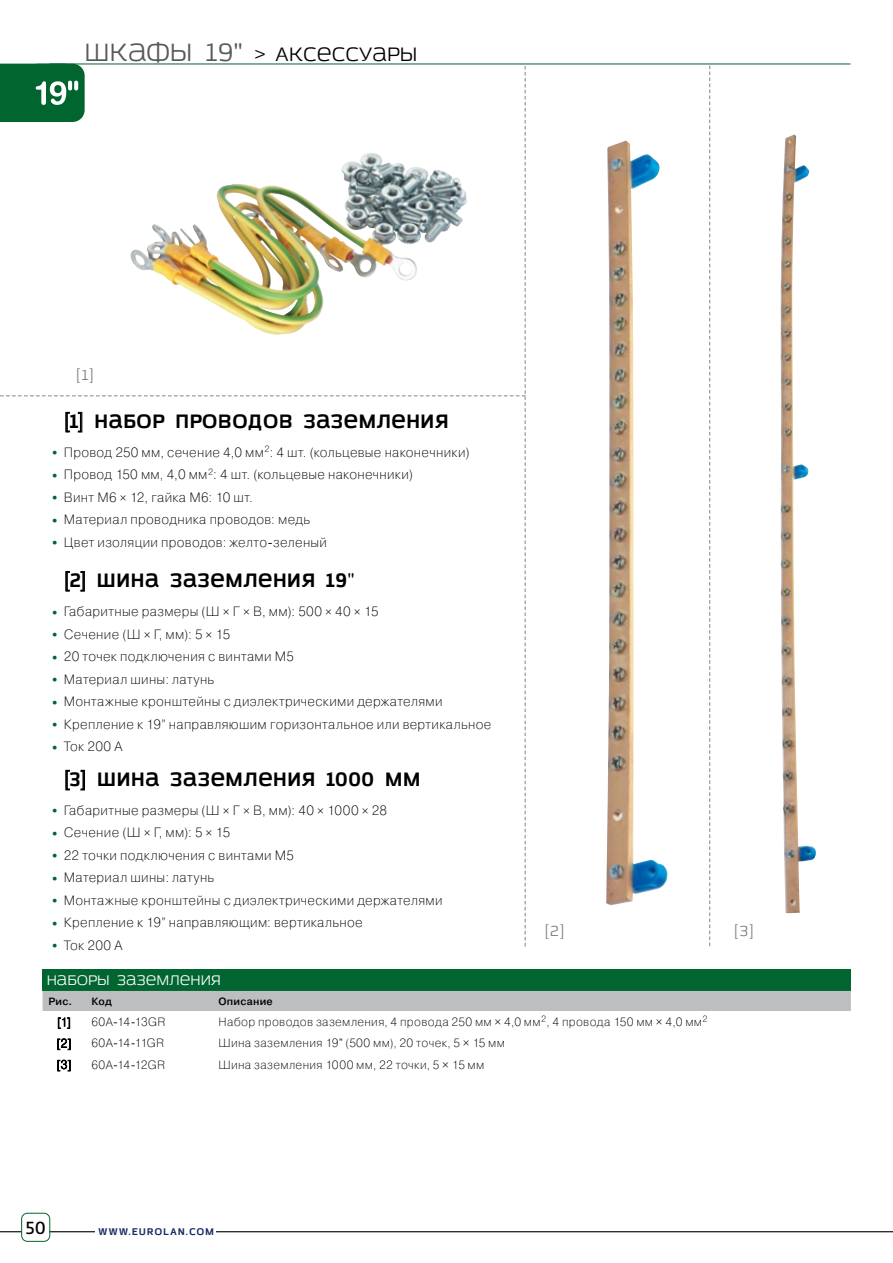
<style>
.page{position:relative;width:893px;height:1263px;background:#fff}
.page>*{position:absolute;margin:0;border:0;box-sizing:border-box;transform-origin:0 0}
.t1{font:700 21px "Azoft Sans";color:#000}
.t2{font:21px "Azoft Sans";color:#000}
.t3{font:18px "Glober Bold Free";color:#000}
.t4{font:15.75px "Azoft Sans";color:#808285}
.t5{font:15px "Azoft Sans";color:#fff}
.t6{font:13.5px "Pragmatica Light C";letter-spacing:.02em;color:#000}
.t7{font:12px "Pragmatica Light C";letter-spacing:.025em;color:#000}
.t8{font:12px "Pragmatica Light C";color:#000}
.t9{font:700 10.5px "Azoft Sans";letter-spacing:.08em;color:#182a64}
.t10{font:700 10.5px "Pragmatica Light C";letter-spacing:.025em;color:#000}
.s1{font-size:27px;color:#58595b}
.s2{font-weight:400}
.s3{font-size:24px;color:#00652e}
.s4{font-family:"PF Beau Sans Pro";font-weight:100;font-size:12px}
.s5{font-family:"PF Beau Sans Pro";font-weight:100}
</style>
<div class="page">
<hr style="left:50px;top:1231px;width:843px;height:1px;background:#000">
<svg style="left:0;top:1231px;width:21px;height:1px"></svg>
<div style="left:95px;top:1228px;width:121px;height:9px;background:#fff"></div>
<div style="left:21px;top:1213px;width:29px;height:29px;border:1px solid #00652e;border-radius:6px"></div>
<hr style="left:50px;top:64px;width:800px;height:1px;background:#00652e">
<div style="left:43px;top:969px;width:808px;height:22px;background:#00652e"></div>
<div style="left:43px;top:991px;width:808px;height:20px;background:#bcbec0"></div>
<svg style="left:58px;top:1017px;width:12px;height:12px"></svg>
<svg style="left:57px;top:1038px;width:14px;height:12px"></svg>
<svg style="left:57px;top:1059px;width:14px;height:13px"></svg>
<svg style="left:0;top:64px;width:526px;height:882px"></svg>
<img style="left:606px;top:141px;width:62px;height:764px">
<svg style="left:709px;top:66px;width:1px;height:880px"></svg>
<img style="left:780px;top:134px;width:36px;height:779px">
<h1 class="t2" style="left:85px;top:41px;width:334px"><span class="s1">Шкафы 19"</span> &gt; Аксессуары</h1>
<p class="t4" style="left:76px;top:365px;width:19px">[1]</p>
<h1 class="t1" style="left:64px;top:407px;width:386px">[1<span class="s2">]</span> Набор проводов заземления</h1>
<p class="t6" style="left:49px;top:445px;width:422px"><span class="s3">•</span> Провод 250 мм, сечение 4,0 мм<sup>2</sup>: 4 шт. (кольцевые наконечники)</p>
<p class="t6" style="left:49px;top:467px;width:366px"><span class="s3">•</span> Провод 150 мм, 4,0 мм<sup>2</sup>: 4 шт. (кольцевые наконечники)</p>
<p class="t6" style="left:49px;top:490px;width:206px"><span class="s3">•</span> Винт М6 <span class="s4">×</span> 12, гайка М6: 10 шт.</p>
<p class="t6" style="left:49px;top:512px;width:263px"><span class="s3">•</span> Материал проводника проводов: медь</p>
<p class="t6" style="left:49px;top:535px;width:280px"><span class="s3">•</span> Цвет изоляции проводов: желто-зеленый</p>
<h1 class="t1" style="left:64px;top:566px;width:292px">[2<span class="s2">]</span> Шина заземления 19"</h1>
<p class="t6" style="left:49px;top:604px;width:331px"><span class="s3">•</span> Габаритные размеры (Ш <span class="s4">×</span> Г <span class="s4">×</span> В, мм): 500 <span class="s4">×</span> 40 <span class="s4">×</span> 15</p>
<p class="t6" style="left:49px;top:626px;width:183px"><span class="s3">•</span> Сечение (Ш <span class="s4">×</span> Г, мм): 5 <span class="s4">×</span> 15</p>
<p class="t6" style="left:49px;top:649px;width:247px"><span class="s3">•</span> 20 точек подключения с винтами М5</p>
<p class="t6" style="left:49px;top:671px;width:167px"><span class="s3">•</span> Материал шины: латунь</p>
<p class="t6" style="left:49px;top:694px;width:395px"><span class="s3">•</span> Монтажные кронштейны с диэлектрическими держателями</p>
<p class="t6" style="left:49px;top:716px;width:444px"><span class="s3">•</span> Крепление к 19” направляюшим горизонтальное или вертикальное</p>
<p class="t6" style="left:49px;top:739px;width:75px"><span class="s3">•</span> Ток 200 А</p>
<h1 class="t1" style="left:64px;top:765px;width:358px">[3<span class="s2">]</span> Шина заземления 1000 мм</h1>
<p class="t6" style="left:49px;top:803px;width:340px"><span class="s3">•</span> Габаритные размеры (Ш <span class="s4">×</span> Г <span class="s4">×</span> В, мм): 40 <span class="s4">×</span> 1000 <span class="s4">×</span> 28</p>
<p class="t6" style="left:49px;top:825px;width:183px"><span class="s3">•</span> Сечение (Ш <span class="s4">×</span> Г, мм): 5 <span class="s4">×</span> 15</p>
<p class="t6" style="left:49px;top:848px;width:247px"><span class="s3">•</span> 22 точки подключения с винтами М5</p>
<p class="t6" style="left:49px;top:870px;width:167px"><span class="s3">•</span> Материал шины: латунь</p>
<p class="t6" style="left:49px;top:893px;width:395px"><span class="s3">•</span> Монтажные кронштейны с диэлектрическими держателями</p>
<p class="t6" style="left:49px;top:915px;width:316px"><span class="s3">•</span> Крепление к 19” направляющим: вертикальное</p>
<p class="t6" style="left:49px;top:938px;width:75px"><span class="s3">•</span> Ток 200 А</p>
<p class="t4" style="left:545px;top:920px;width:21px">[2]</p>
<p class="t4" style="left:734px;top:920px;width:21px">[3]</p>
<p class="t5" style="left:47px;top:970px;width:176px">Наборы заземления</p>
<p class="t10" style="left:48px;top:996px;width:25px">Рис.</p>
<p class="t10" style="left:91px;top:996px;width:22px">Код</p>
<p class="t10" style="left:219px;top:996px;width:56px">Описание</p>
<p class="t7" style="left:91px;top:1015px;width:75px">60A-14-13GR</p>
<p class="t7" style="left:219px;top:1015px;width:491px">Набор проводов заземления, 4 провода 250 мм <span class="s5">×</span> 4,0 мм<sup>2</sup>, 4 провода 150 мм <span class="s5">×</span> 4,0 мм<sup>2</sup></p>
<p class="t7" style="left:56px;top:1037px;width:17px">[2]</p>
<p class="t8" style="left:91px;top:1037px;width:74px">60A-14-11GR</p>
<p class="t7" style="left:219px;top:1037px;width:288px">Шина заземления 19" (500 мм), 20 точек, 5 <span class="s5">×</span> 15 мм</p>
<p class="t7" style="left:91px;top:1058px;width:75px">60A-14-12GR</p>
<p class="t7" style="left:219px;top:1058px;width:267px">Шина заземления 1000 мм, 22 точки, 5 <span class="s5">×</span> 15 мм</p>
<h2 class="t3" style="left:25px;top:1215px;width:22px">50</h2>
<p class="t9" style="left:98px;top:1224px;width:118px">WWW.EUROLAN.COM</p>
</div>
